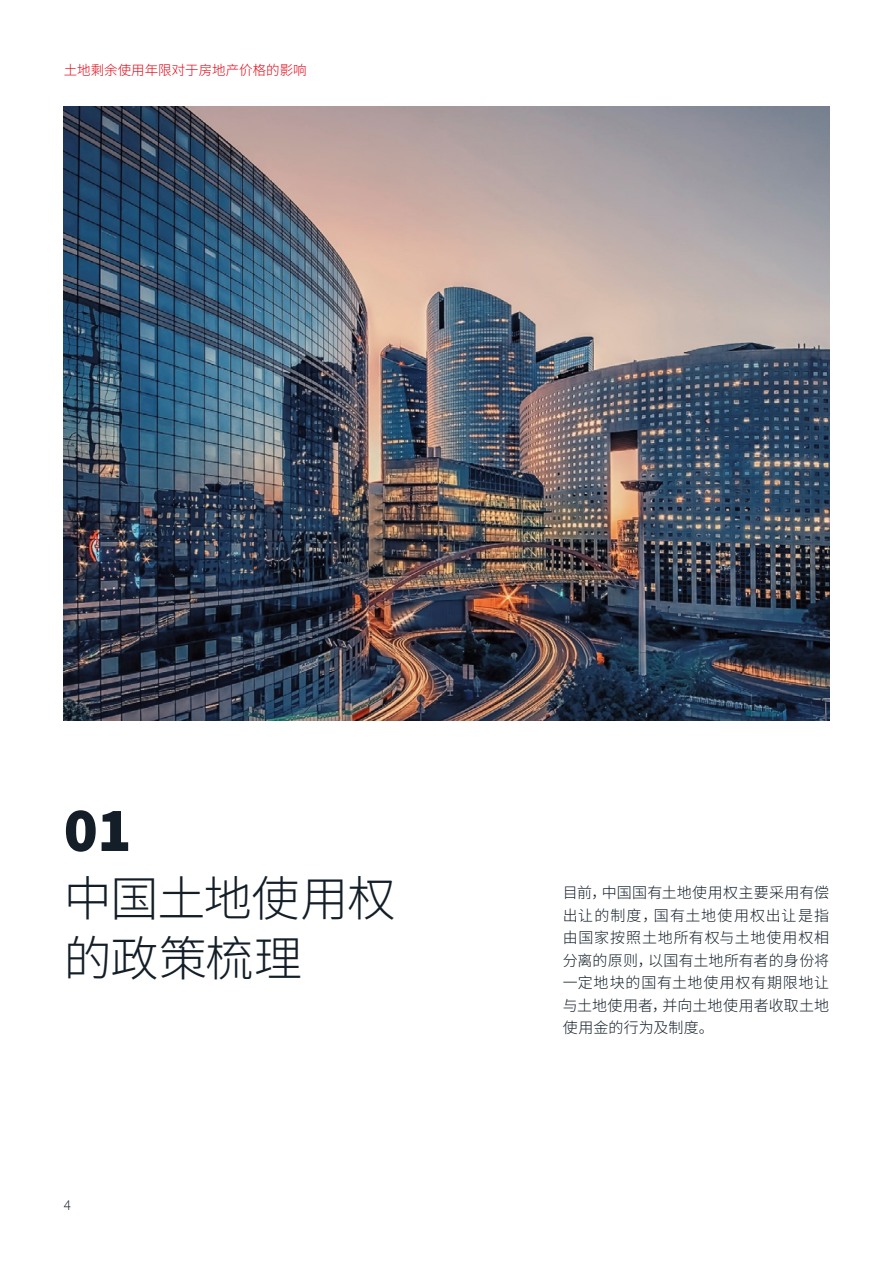
<style>
.page{position:relative;width:893px;height:1263px;background:#fff}
.page>*{position:absolute;margin:0;border:0;box-sizing:border-box;transform-origin:0 0}
.t1{font:900 63px "Source Sans Pro";color:#131e28}
.t2{font:300 48px/60px "Source Han Sans CN";letter-spacing:-.02em;color:#131e28}
.t3{font:300 15px/22.5px "Source Han Sans CN";letter-spacing:.02em;color:#131e28;text-align:justify}
.t4{font:300 15px "Source Sans Pro";color:#131e28}
.t5{font:300 13.5px "Source Han Sans CN";color:#e30413}
</style>
<div class="page">
<img style="left:64px;top:106px;width:765px;height:615px">
<p class="t5" style="left:64px;top:62px;width:244px">土地剩余使用年限对于房地产价格的影响</p>
<h1 class="t1" style="left:64px;top:786px;width:69px">01</h1>
<h2 class="t2" style="left:64px;top:870px;width:333px">中国土地使用权的政策梳理</h2>
<p class="t4" style="left:64px;top:1196px;width:9px">4</p>
<p class="t3" style="left:563px;top:881px;width:268px">目前，中国国有土地使用权主要采用有偿出让的制度，国有土地使用权出让是指由国家按照土地所有权与土地使用权相分离的原则，以国有土地所有者的身份将一定地块的国有土地使用权有期限地让与土地使用者，并向土地使用者收取土地使用金的行为及制度。</p>
</div>
